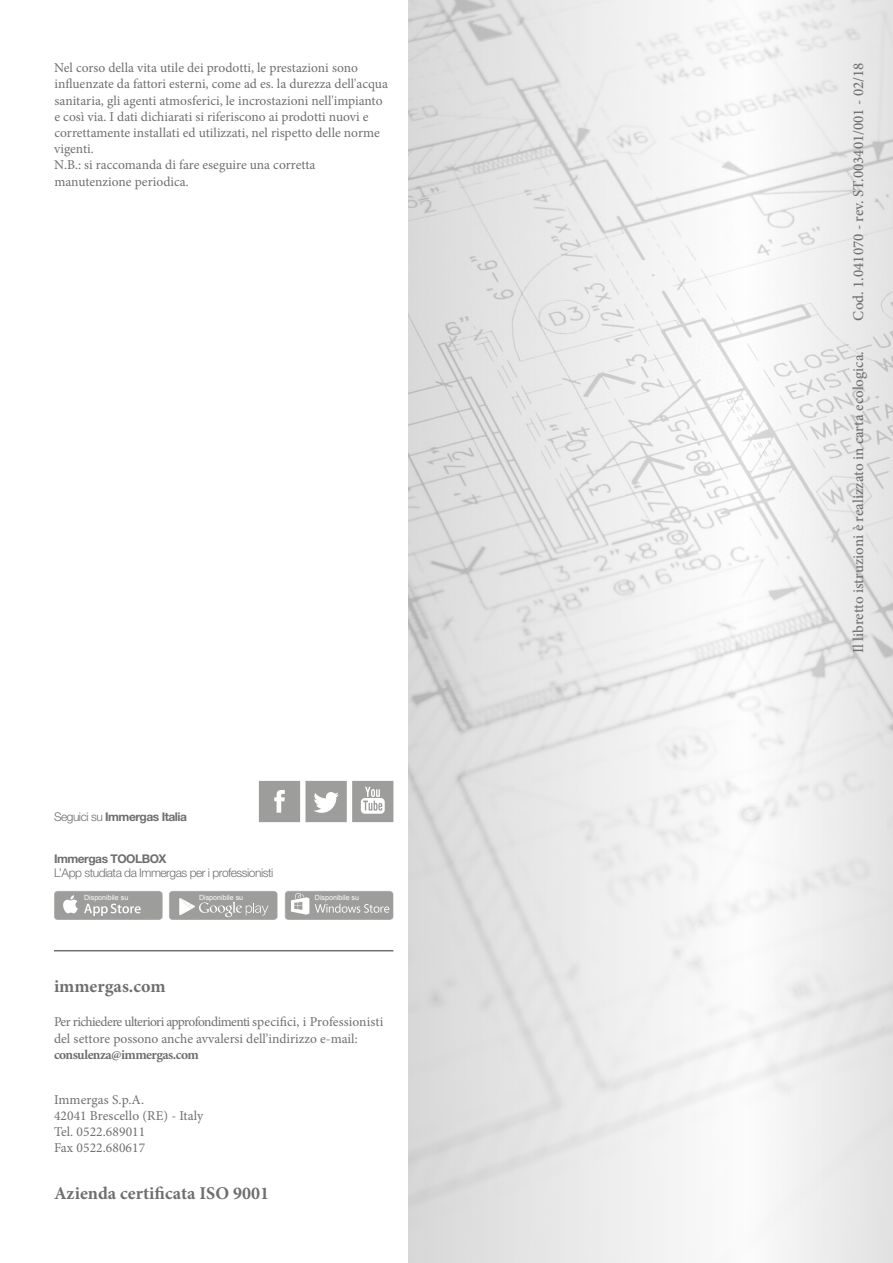
<style>
.page{position:relative;width:893px;height:1263px;background:#fff}
.page>*{position:absolute;margin:0;border:0;box-sizing:border-box;transform-origin:0 0}
.t1{font:700 18px "Minion Pro";color:#706f6f}
.t2{font:500 15px "Minion Pro";color:#706f6f}
.t3{font:13.5px/16.2px "Minion Pro";color:#706f6f}
.t4{font:700 13.5px "Minion Pro";letter-spacing:-.04em;color:#706f6f}
.t5{font:300 12px "Helvetica Neue LT Std";letter-spacing:-.04em;color:#706f6f}
.t6{font:700 12px "Helvetica Neue LT Std";letter-spacing:-.04em;color:#706f6f}
.t7{font:7.05px "Arial";color:#fff}
.s1{font-weight:300}
</style>
<div class="page">
<img style="left:408px;top:0;width:485px;height:1263px">
<hr style="left:54px;top:950px;width:339px;height:1px;background:#706f6f">
<svg style="left:259px;top:781px;width:134px;height:41px"></svg>
<svg style="left:54px;top:891px;width:109px;height:29px;background:#aaaaa9"></svg>
<svg style="left:169px;top:891px;width:109px;height:29px;background:#a9a9a8"></svg>
<svg style="left:285px;top:891px;width:108px;height:29px;background:#ababaa"></svg>
<p class="t3" style="left:54px;top:60px;width:335px">Nel corso della vita utile dei prodotti, le prestazioni sono influenzate da fattori esterni, come ad es. la durezza dell'acqua sanitaria, gli agenti atmosferici, le incrostazioni nell'impianto e così via. I dati dichiarati si riferiscono ai prodotti nuovi e correttamente installati ed utilizzati, nel rispetto delle norme vigenti.<br>N.B.: si raccomanda di fare eseguire una corretta manutenzione periodica.</p>
<p class="t6" style="left:54px;top:810px;width:135px"><span class="s1">Seguici su</span> Immergas Italia</p>
<p class="t6" style="left:54px;top:851px;width:114px">Immergas TOOLBOX</p>
<p class="t5" style="left:54px;top:865px;width:221px">L’App studiata da Immergas per i professionisti</p>
<p class="t7" style="left:84px;top:893px;width:46px">Disponibile su</p>
<p class="t7" style="left:199px;top:893px;width:46px">Disponibile su</p>
<p class="t7" style="left:315px;top:893px;width:46px">Disponibile su</p>
<h1 class="t1" style="left:54px;top:974px;width:113px">immergas.com</h1>
<p class="t3" style="left:54px;top:1014px;width:331px">Per richiedere ulteriori approfondimenti specifici, i Professionisti del settore possono anche avvalersi dell’indirizzo e-mail:</p>
<p class="t4" style="left:54px;top:1045px;width:146px">consulenza@immergas.com</p>
<p class="t3" style="left:54px;top:1091px;width:151px">Immergas S.p.A.<br>42041 Brescello (RE) - Italy<br>Tel. 0522.689011<br>Fax 0522.680617</p>
<h1 class="t1" style="left:54px;top:1181px;width:217px">Azienda certificata ISO 9001</h1>
<p class="t2" style="left:848px;top:321px;width:260px;rotate:-90deg">Cod. 1.041070 - rev. ST.003401/001 - 02/18</p>
<p class="t2" style="left:848px;top:653px;width:303px;rotate:-90deg">Il libretto istruzioni è realizzato in carta ecologica.</p>
</div>
